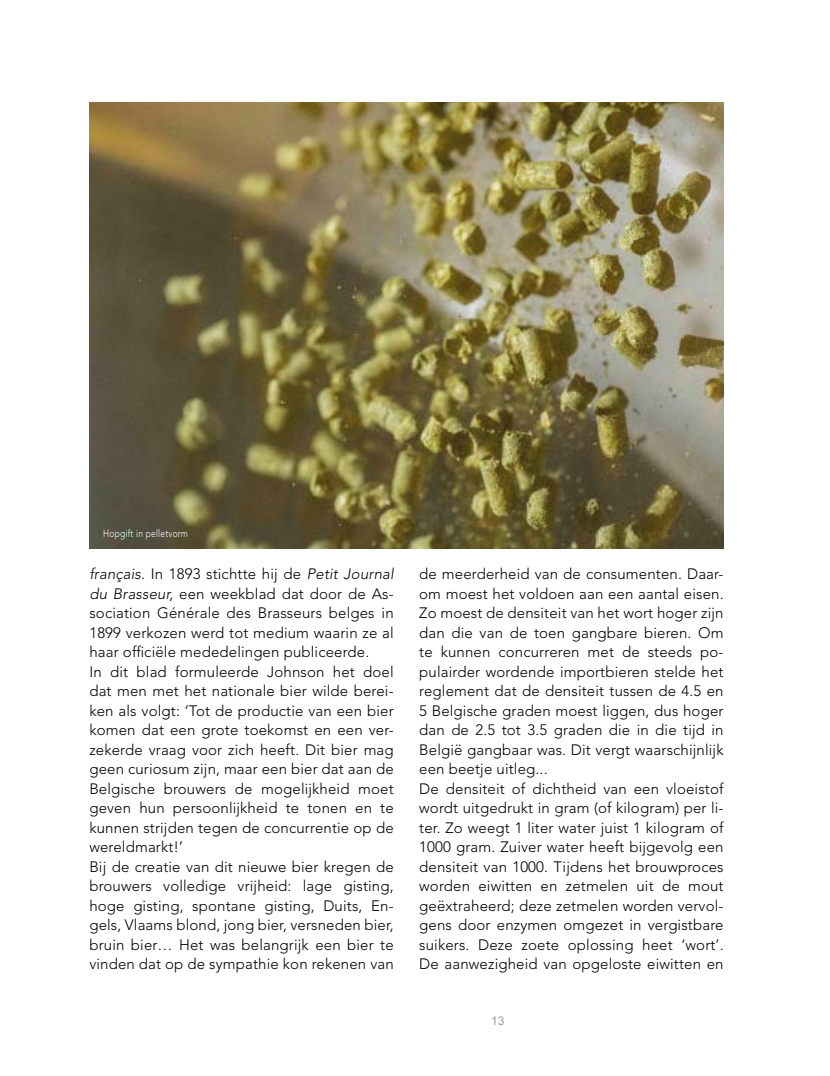
<style>
.page{position:relative;width:830px;height:1076px;background:#fff}
.page>*{position:absolute;margin:0;border:0;box-sizing:border-box;transform-origin:0 0}
.t1{font:300 15px/19.5px "Avenir LT Std";letter-spacing:.01em;color:#000}
.t2{font:12px "Arial";color:#949cb1}
.t3{font:300 10.5px "Avenir LT Std";letter-spacing:.03em;color:#fff;scale:.8 1}
.s1{font-style:italic}
</style>
<div class="page">
<img style="left:89px;top:102px;width:634px;height:447px">
<p class="t3" style="left:103px;top:527px;width:108px">Hopgift in pelletvorm</p>
<p class="t1" style="left:89px;top:564px;width:306px"><span class="s1">français</span>. In 1893 stichtte hij de <span class="s1">Petit Journal du Brasseur,</span> een weekblad dat door de As&shy;sociation Générale des Brasseurs belges in 1899 verkozen werd tot medium waarin ze al haar officiële mededelingen publiceerde.<br>In dit blad formuleerde Johnson het doel dat men met het nationale bier wilde berei&shy;ken als volgt: ‘Tot de productie van een bier komen dat een grote toekomst en een ver&shy;zekerde vraag voor zich heeft. Dit bier mag geen curiosum zijn, maar een bier dat aan de Belgische brouwers de mogelijkheid moet geven hun persoonlijkheid te tonen en te kunnen strijden tegen de concurrentie op de wereldmarkt!’<br>Bij de creatie van dit nieuwe bier kregen de brouwers volledige vrijheid: lage gisting, hoge gisting, spontane gisting, Duits, En&shy;gels, Vlaams blond, jong bier, versneden bier, bruin bier… Het was belangrijk een bier te vinden dat op de sympathie kon rekenen van</p>
<p class="t1" style="left:419px;top:564px;width:306px">de meerderheid van de consumenten. Daar&shy;om moest het voldoen aan een aantal eisen.<br>Zo moest de densiteit van het wort hoger zijn dan die van de toen gangbare bieren. Om te kunnen concurreren met de steeds po&shy;pulairder wordende importbieren stelde het reglement dat de densiteit tussen de 4.5 en 5 Belgische graden moest liggen, dus hoger dan de 2.5 tot 3.5 graden die in die tijd in België gangbaar was. Dit vergt waarschijnlijk een beetje uitleg...<br>De densiteit of dichtheid van een vloeistof wordt uitgedrukt in gram (of kilogram) per li&shy;ter. Zo weegt 1 liter water juist 1 kilogram of 1000 gram. Zuiver water heeft bijgevolg een densiteit van 1000. Tijdens het brouwproces worden eiwitten en zetmelen uit de mout geëxtraheerd; deze zetmelen worden vervol&shy;gens door enzymen omgezet in vergistbare suikers. Deze zoete oplossing heet ‘wort’.<br>De aanwezigheid van opgeloste eiwitten en</p>
<p class="t2" style="left:491px;top:1013px;width:15px">13</p>
</div>
